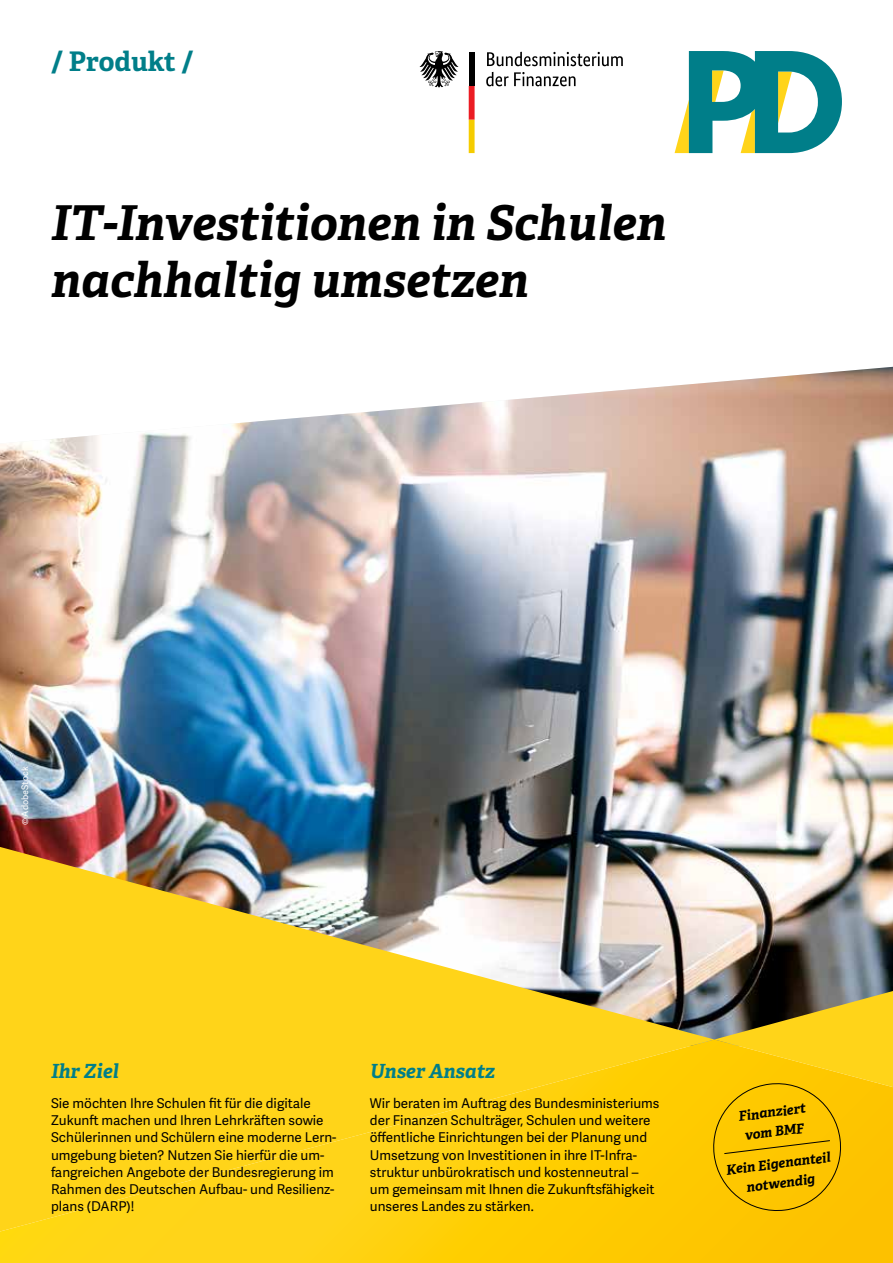
<style>
.page{position:relative;width:893px;height:1263px;background:#fff}
.page>*{position:absolute;margin:0;border:0;box-sizing:border-box;transform-origin:0 0}
.t1{font:italic 700 48px/57px "Adelle PE";color:#000}
.t2{font:700 27px "Adelle PE";color:#007e89}
.t3{font:italic 700 19.5px "Adelle PE";color:#007e89}
.t4{font:13.5px/17.2px "Adelle Sans";color:#000}
.t5{font:italic 700 13.5px/19.5px "Adelle PE";color:#000}
.t6{font:9px "Adelle Sans";color:#fff}
</style>
<div class="page">
<img style="left:0;top:367px;width:893px;height:624px">
<svg style="left:0;top:1214px;width:893px;height:49px;background:#fecc09"></svg>
<svg style="left:0;top:847px;width:714px;height:384px;background:#e8c534"></svg>
<svg style="left:675px;top:51px;width:167px;height:102px"></svg>
<svg style="left:486px;top:52px;width:137px;height:34px"></svg>
<svg style="left:469px;top:86px;width:6px;height:67px"></svg>
<svg style="left:419px;top:51px;width:40px;height:37px"></svg>
<div style="left:469px;top:53px;width:6px;height:33px;background:#000"></div>
<svg style="left:710px;top:991px;width:183px;height:223px;background:#e6b80d"></svg>
<h2 class="t2" style="left:51px;top:42px;width:144px">/ Produkt /</h2>
<h1 class="t1" style="left:51px;top:193px;width:617px">IT-Investitionen in Schulen nachhaltig umsetzen</h1>
<p class="t6" style="left:18px;top:825px;width:60px;rotate:-90deg">© AdobeStock</p>
<h3 class="t3" style="left:51px;top:1057px;width:69px">Ihr Ziel</h3>
<p class="t4" style="left:51px;top:1094px;width:287px">Sie möchten Ihre Schulen fit für die digitale Zukunft machen und Ihren Lehrkräften sowie Schülerinnen und Schülern eine moderne Lern&shy;umgebung bieten? Nutzen Sie hierfür die um&shy;fangreichen Angebote der Bundesregierung im Rahmen des Deutschen Aufbau- und Resilienz&shy;plans (DARP)!</p>
<h3 class="t3" style="left:370px;top:1057px;width:126px">Unser Ansatz</h3>
<p class="t4" style="left:370px;top:1094px;width:291px">Wir beraten im Auftrag des Bundesministeriums der Finanzen Schulträger, Schulen und weitere öffentliche Einrichtungen bei der Planung und Umsetzung von Investitionen in ihre IT-Infra&shy;struktur unbürokratisch und kostenneutral – um gemeinsam mit Ihnen die Zukunftsfähigkeit unseres Landes zu stärken.</p>
<p class="t5" style="left:737px;top:1106px;width:69px;rotate:-7deg">Finanziert vom BMF</p>
<p class="t5" style="left:725px;top:1160px;width:106px;text-align:center;rotate:-7deg">Kein Eigenanteil notwendig</p>
</div>
